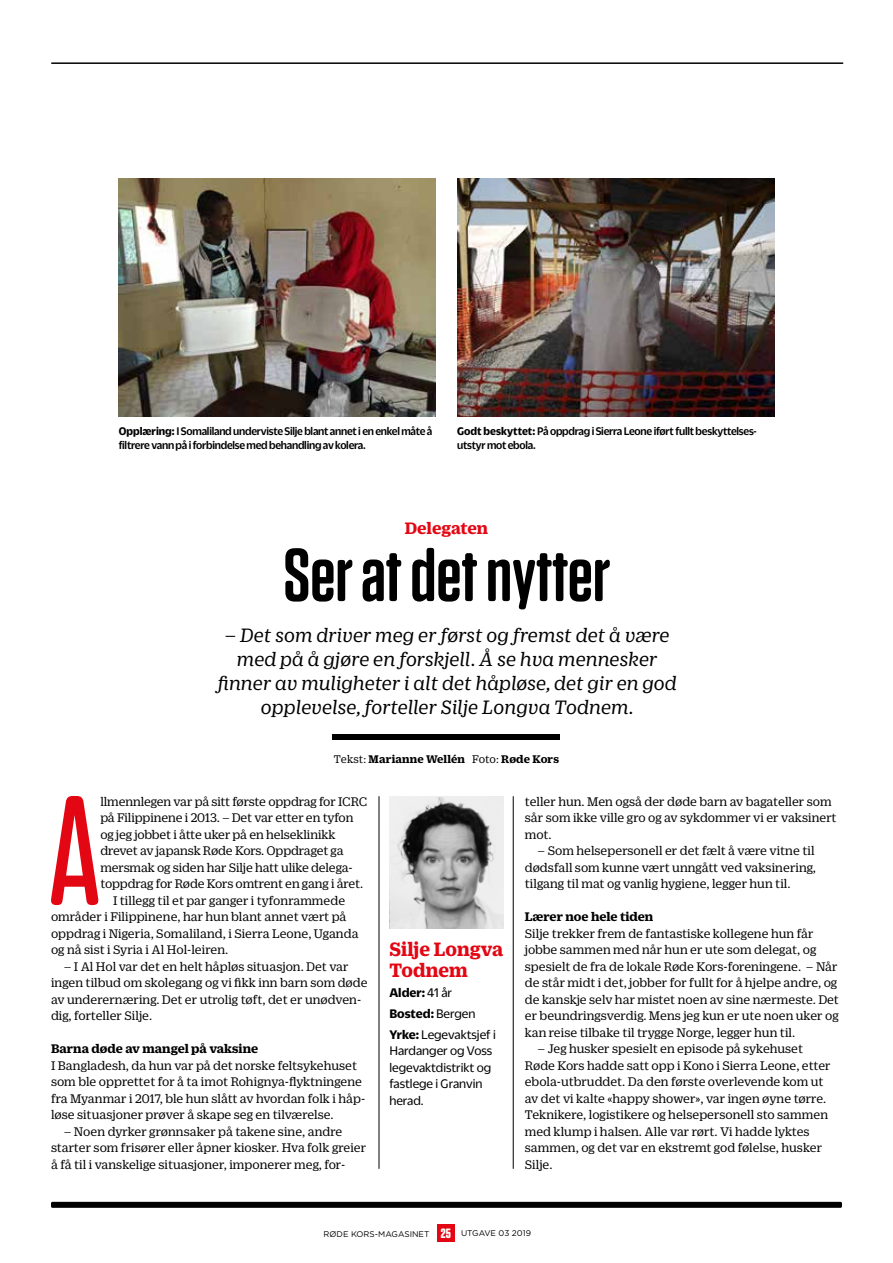
<style>
.page{position:relative;width:893px;height:1263px;background:#fff}
.page>*{position:absolute;margin:0;border:0;box-sizing:border-box;transform-origin:0 0}
.t1{font:500 154.5px "Tungsten Rounded";color:#e30613}
.t2{font:600 75px "Tungsten Rounded";color:#000}
.t3{font:italic 21px/24px "Duplicate Ionic";letter-spacing:.01em;color:#000;text-align:center}
.t4{font:700 21px/21px "Duplicate Ionic";color:#e30613}
.t5{font:700 18px "Duplicate Ionic";letter-spacing:-.01em;color:#e30613}
.t6{font:13.5px/16.5px "Duplicate Ionic";letter-spacing:-.005em;color:#000}
.t7{font:13.5px/16.5px "Duplicate Sans";color:#000}
.t8{font:700 13.5px "Duplicate Ionic";letter-spacing:-.005em;color:#000}
.t9{font:500 12px/13.5px "Duplicate Sans";letter-spacing:-.02em;color:#000;scale:.95 1}
.t10{font:700 12px "Duplicate Ionic";letter-spacing:.01em;color:#000}
.t11{font:8.25px "Gotham Rounded";color:#000}
.s1{font-weight:700}
.s2{font-weight:400}
.s3{font-family:"Tungsten Rounded";font-weight:700;font-size:13.5px;color:#fff}
</style>
<div class="page">
<div style="left:437px;top:1225px;width:17px;height:17px;background:#e30613"></div>
<div style="left:51px;top:1202px;width:791px;height:6px;background:#000;border-radius:2px"></div>
<hr style="left:52px;top:62px;width:791px;height:2px;background:#000">
<hr style="left:379px;top:796px;width:1px;height:373px;background:#000">
<hr style="left:513px;top:796px;width:1px;height:373px;background:#000">
<svg style="left:333px;top:734px;width:227px;height:6px"></svg>
<img style="left:389px;top:796px;width:115px;height:132px">
<img style="left:119px;top:179px;width:317px;height:238px">
<img style="left:457px;top:179px;width:317px;height:238px">
<p class="t9" style="left:119px;top:424px;width:331px"><span class="s1">Opplæring:</span> I Somaliland underviste Silje blant annet i en enkel måte å filtrere vann på i forbindelse med behandling av kolera.</p>
<p class="t9" style="left:457px;top:424px;width:316px"><span class="s1">Godt beskyttet:</span> På oppdrag i Sierra Leone iført fullt beskyttelses&shy;utstyr mot ebola.</p>
<h3 class="t5" style="left:405px;top:515px;width:85px">Delegaten</h3>
<h2 class="t2" style="left:283px;top:535px;width:328px">Ser at det nytter</h2>
<h3 class="t3" style="left:217px;top:622px;width:461px">– Det som driver meg er først og fremst det å være med på å gjøre en forskjell. Å se hva mennesker finner av muligheter i alt det håpløse, det gir en god opplevelse, forteller Silje Longva Todnem.</h3>
<p class="t10" style="left:334px;top:751px;width:227px"><span class="s2">Tekst:</span> Marianne Wellén <span class="s2">Foto:</span> Røde Kors</p>
<h1 class="t1" style="left:47px;top:770px;width:56px">A</h1>
<p class="t6" style="left:100px;top:792px;width:269px">llmennlegen var på sitt første oppdrag for ICRC</p>
<p class="t6" style="left:100px;top:808px;width:255px">på Filippinene i 2013. – Det var etter en tyfon</p>
<p class="t6" style="left:100px;top:825px;width:237px">og jeg jobbet i åtte uker på en helseklinikk</p>
<p class="t6" style="left:100px;top:841px;width:245px">drevet av japansk Røde Kors. Oppdraget ga</p>
<p class="t6" style="left:100px;top:858px;width:254px">mersmak og siden har Silje hatt ulike delega-</p>
<p class="t6" style="left:100px;top:874px;width:264px">toppdrag for Røde Kors omtrent en gang i året.</p>
<p class="t6" style="left:113px;top:891px;width:234px">I tillegg til et par ganger i tyfonrammede</p>
<p class="t6" style="left:51px;top:907px;width:297px">områder i Filippinene, har hun blant annet vært på</p>
<p class="t6" style="left:51px;top:924px;width:309px">oppdrag i Nigeria, Somaliland, i Sierra Leone, Uganda</p>
<p class="t6" style="left:51px;top:940px;width:179px">og nå sist i Syria i Al Hol-leiren.</p>
<p class="t6" style="left:51px;top:957px;width:318px;text-indent:13px">– I Al Hol var det en helt håpløs situasjon. Det var ingen tilbud om skolegang og vi fikk inn barn som døde av underernæring. Det er utrolig tøft, det er unødven&shy;dig, forteller Silje.</p>
<p class="t8" style="left:51px;top:1039px;width:209px">Barna døde av mangel på vaksine</p>
<p class="t6" style="left:51px;top:1056px;width:316px">I Bangladesh, da hun var på det norske feltsykehuset som ble opprettet for å ta imot Rohignya-flyktningene fra Myanmar i 2017, ble hun slått av hvordan folk i håp&shy;løse situasjoner prøver å skape seg en tilværelse.</p>
<p class="t6" style="left:51px;top:1122px;width:317px;text-indent:13px">– Noen dyrker grønnsaker på takene sine, andre starter som frisører eller åpner kiosker. Hva folk greier å få til i vanskelige situasjoner, imponerer meg, for-</p>
<h3 class="t4" style="left:389px;top:936px;width:115px">Silje Longva<br>Todnem</h3>
<p class="t7" style="left:389px;top:982px;width:108px;line-height:20.7px"><span class="s1">Alder:</span> 41 år<br><span class="s1">Bosted:</span> Bergen<br><span class="s1">Yrke:</span> Legevaktsjef i</p>
<p class="t7" style="left:389px;top:1042px;width:104px">Hardanger og Voss legevaktdistrikt og fastlege i Granvin herad.</p>
<p class="t6" style="left:525px;top:792px;width:313px">teller hun. Men også der døde barn av bagateller som sår som ikke ville gro og av sykdommer vi er vaksinert mot.</p>
<p class="t6" style="left:525px;top:841px;width:293px;text-align:justify;text-indent:13px">– Som helsepersonell er det fælt å være vitne til dødsfall som kunne vært unngått ved vaksinering, tilgang til mat og vanlig hygiene, legger hun til.</p>
<p class="t8" style="left:525px;top:907px;width:130px">Lærer noe hele tiden</p>
<p class="t6" style="left:525px;top:924px;width:316px">Silje trekker frem de fantastiske kollegene hun får jobbe sammen med når hun er ute som delegat, og spesielt de fra de lokale Røde Kors-foreningene. – Når de står midt i det, jobber for fullt for å hjelpe andre, og de kanskje selv har mistet noen av sine nærmeste. Det er beundringsverdig. Mens jeg kun er ute noen uker og kan reise tilbake til trygge Norge, legger hun til.</p>
<p class="t6" style="left:525px;top:1039px;width:307px;text-indent:13px">– Jeg husker spesielt en episode på sykehuset Røde Kors hadde satt opp i Kono i Sierra Leone, etter ebola-utbruddet. Da den første overlevende kom ut av det vi kalte «happy shower», var ingen øyne tørre.<br>Teknikere, logistikere og helsepersonell sto sammen med klump i halsen. Alle var rørt. Vi hadde lyktes sammen, og det var en ekstremt god følelse, husker Silje.</p>
<p class="t11" style="left:324px;top:1228px;width:209px">RØDE KORS-MAGASINET <span class="s3">25</span> UTGAVE 03 2019</p>
</div>
